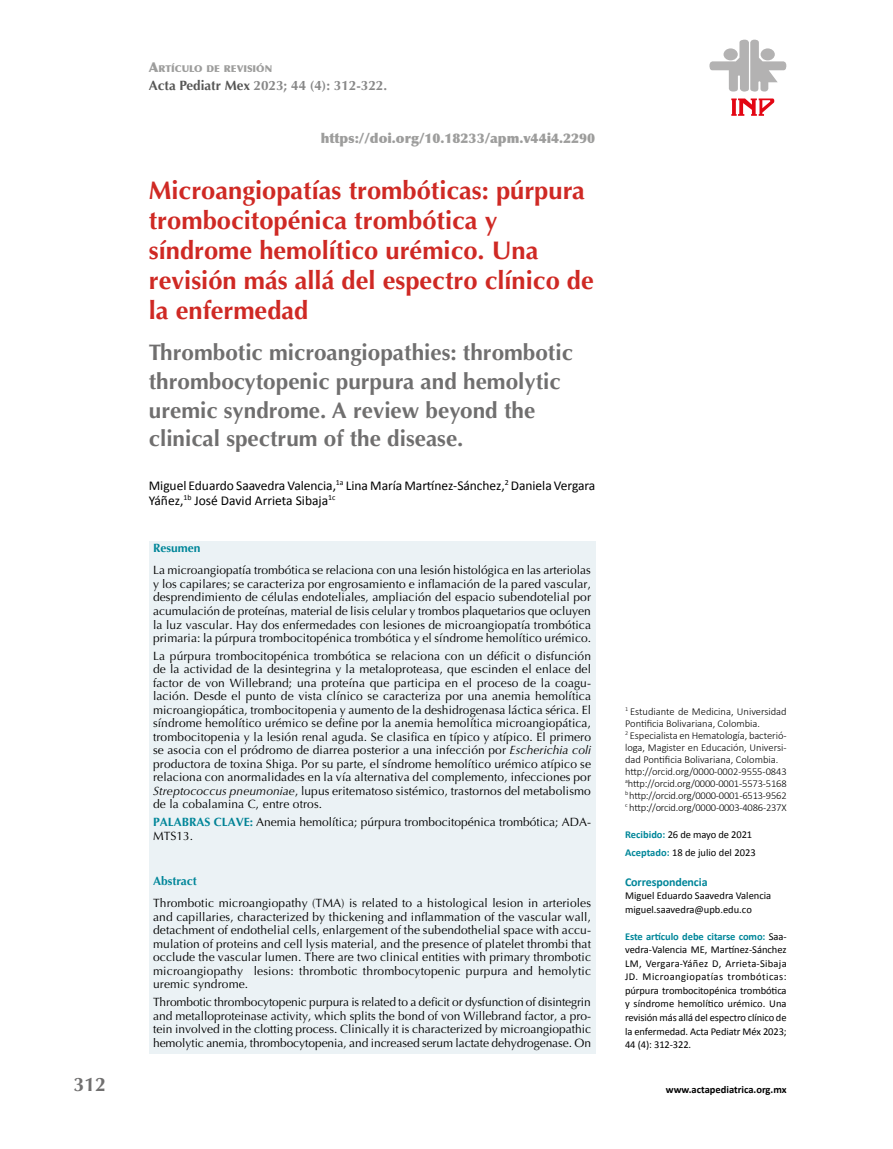
<style>
.page{position:relative;width:893px;height:1149px;background:#fff}
.page>*{position:absolute;margin:0;border:0;box-sizing:border-box;transform-origin:0 0}
.t1{font:700 25.5px/30px "Optima";color:#cf2924}
.t2{font:700 22.5px/28.5px "Optima";color:#706f6f}
.t3{font:700 19.5px "Optima";color:#706f6f}
.t4{font:13.5px/15px "Calibri";letter-spacing:-.005em;color:#000}
.t5{font:900 13.5px "Optima";color:#9d9d9c}
.t6{font:700 13.5px "Optima";color:#878787}
.t7{font:12px/13.5px "Optima";letter-spacing:.005em;color:#000;text-align:justify}
.t8{font:700 12px "Calibri";letter-spacing:-.01em;color:#008699}
.t9{font:700 12px "Optima";color:#008699}
.t10{font:10.5px/13.5px "Calibri";letter-spacing:-.01em;color:#000}
.t11{font:300 10.5px/12px "Calibri";letter-spacing:-.005em;color:#000}
.t12{font:700 10.5px "Calibri";color:#000}
.t13{font:900 9.45px "Optima";color:#9d9d9c}
.s1{font-size:13.5px}
.s2{color:#575756}
.s3{font-style:italic}
.s4{font-weight:700;color:#008699}
.s5{font-weight:700;color:#008295}
</style>
<div class="page">
<svg style="left:731px;top:98px;width:44px;height:18px"></svg>
<svg style="left:709px;top:39px;width:78px;height:53px"></svg>
<div style="left:761px;top:48px;width:14px;height:12px;background:#b3b2b2;border-radius:50%"></div>
<div style="left:149px;top:541px;width:446px;height:512px;background:#ebf2f5"></div>
<p class="t13" style="left:149px;top:62px;width:125px"><span class="s1">A</span>RTÍCULO DE REVISIÓN</p>
<p class="t6" style="left:149px;top:78px;width:240px"><span class="s2">Acta Pediatr Mex</span> 2023; 44 (4): 312-322.</p>
<p class="t5" style="left:321px;top:130px;width:276px">https://doi.org/10.18233/apm.v44i4.2290</p>
<h1 class="t1" style="left:149px;top:176px;width:447px">Microangiopatías trombóticas: púrpura trombocitopénica trombótica y síndrome hemolítico urémico. Una revisión más allá del espectro clínico de la enfermedad</h1>
<h2 class="t2" style="left:149px;top:339px;width:426px">Thrombotic microangiopathies: thrombotic thrombocytopenic purpura and hemolytic uremic syndrome. A review beyond the clinical spectrum of the disease.</h2>
<p class="t4" style="left:149px;top:477px;width:448px">Miguel Eduardo Saavedra Valencia,<sup>1a</sup> Lina María Martínez-Sánchez,<sup>2</sup> Daniela Vergara<br>Yáñez,<sup>1b</sup> José David Arrieta Sibaja<sup>1c</sup></p>
<p class="t9" style="left:153px;top:541px;width:49px">Resumen</p>
<p class="t7" style="left:153px;top:563px;width:440px">La microangiopatía trombótica se relaciona con una lesión histológica en las arteriolas y los capilares; se caracteriza por engrosamiento e inflamación de la pared vascular, desprendimiento de células endoteliales, ampliación del espacio subendotelial por acumulación de proteínas, material de lisis celular y trombos plaquetarios que ocluyen la luz vascular. Hay dos enfermedades con lesiones de microangiopatía trombótica primaria: la púrpura trombocitopénica trombótica y el síndrome hemolítico urémico.</p>
<p class="t7" style="left:153px;top:649px;width:440px">La púrpura trombocitopénica trombótica se relaciona con un déficit o disfunción de la actividad de la desintegrina y la metaloproteasa, que escinden el enlace del factor de von Willebrand; una proteína que participa en el proceso de la coagu&shy;lación. Desde el punto de vista clínico se caracteriza por una anemia hemolítica microangiopática, trombocitopenia y aumento de la deshidrogenasa láctica sérica. El síndrome hemolítico urémico se define por la anemia hemolítica microangiopática, trombocitopenia y la lesión renal aguda. Se clasifica en típico y atípico. El primero se asocia con el pródromo de diarrea posterior a una infección por <span class="s3">Escherichia coli </span>productora de toxina Shiga. Por su parte, el síndrome hemolítico urémico atípico se relaciona con anormalidades en la vía alternativa del complemento, infecciones por <span class="s3">Streptococcus pneumoniae</span>, lupus eritematoso sistémico, trastornos del metabolismo de la cobalamina C, entre otros.</p>
<p class="t7" style="left:153px;top:815px;width:439px"><span class="s4">PALABRAS</span> <span class="s5">CLAVE:</span> Anemia hemolítica; púrpura trombocitopénica trombótica; ADA-<br>MTS13.</p>
<p class="t9" style="left:153px;top:873px;width:45px">Abstract</p>
<p class="t7" style="left:153px;top:896px;width:440px">Thrombotic microangiopathy (TMA) is related to a histological lesion in arterioles and capillaries, characterized by thickening and inflammation of the vascular wall, detachment of endothelial cells, enlargement of the subendothelial space with accu&shy;mulation of proteins and cell lysis material, and the presence of platelet thrombi that occlude the vascular lumen. There are two clinical entities with primary thrombotic microangiopathy lesions: thrombotic thrombocytopenic purpura and hemolytic uremic syndrome.</p>
<p class="t7" style="left:153px;top:995px;width:439px">Thrombotic thrombocytopenic purpura is related to a deficit or dysfunction of disintegrin and metalloproteinase activity, which splits the bond of von Willebrand factor, a pro&shy;tein involved in the clotting process. Clinically it is characterized by microangiopathic hemolytic anemia, thrombocytopenia, and increased serum lactate dehydrogenase. On</p>
<p class="t11" style="left:625px;top:704px;width:163px"><sup>1</sup> Estudiante de Medicina, Universidad Pontificia Bolivariana, Colombia.<br><sup>2</sup> Especialista en Hematología, bacterió&shy;loga, Magister en Educación, Universi&shy;dad Pontificia Bolivariana, Colombia. http://orcid.org/0000-0002-9555-0843 <sup>a</sup>http://orcid.org/0000-0001-5573-5168 <sup>b</sup> http://orcid.org/0000-0001-6513-9562 <sup>c</sup> http://orcid.org/0000-0003-4086-237X</p>
<p class="t10" style="left:625px;top:824px;width:132px;line-height:18px"><span class="s4">Recibido:</span> 26 de mayo de 2021<br><span class="s4">Aceptado:</span> 18 de julio del 2023</p>
<p class="t8" style="left:625px;top:873px;width:84px">Correspondencia</p>
<p class="t10" style="left:625px;top:888px;width:148px">Miguel Eduardo Saavedra Valencia miguel.saavedra@upb.edu.co</p>
<p class="t10" style="left:625px;top:928px;width:163px;text-align:justify"><span class="s4">Este artículo debe citarse como:</span> Saa&shy;vedra-Valencia ME, Martínez-Sánchez LM, Vergara-Yáñez D, Arrieta-Sibaja JD. Microangiopatías trombóticas: púrpura trombocitopénica trombótica y síndrome hemolítico urémico. Una revisión más allá del espectro clínico de la enfermedad. Acta Pediatr Méx 2023; 44 (4): 312-322.</p>
<h3 class="t3" style="left:74px;top:1072px;width:34px">312</h3>
<p class="t12" style="left:666px;top:1082px;width:122px">www.actapediatrica.org.mx</p>
</div>
